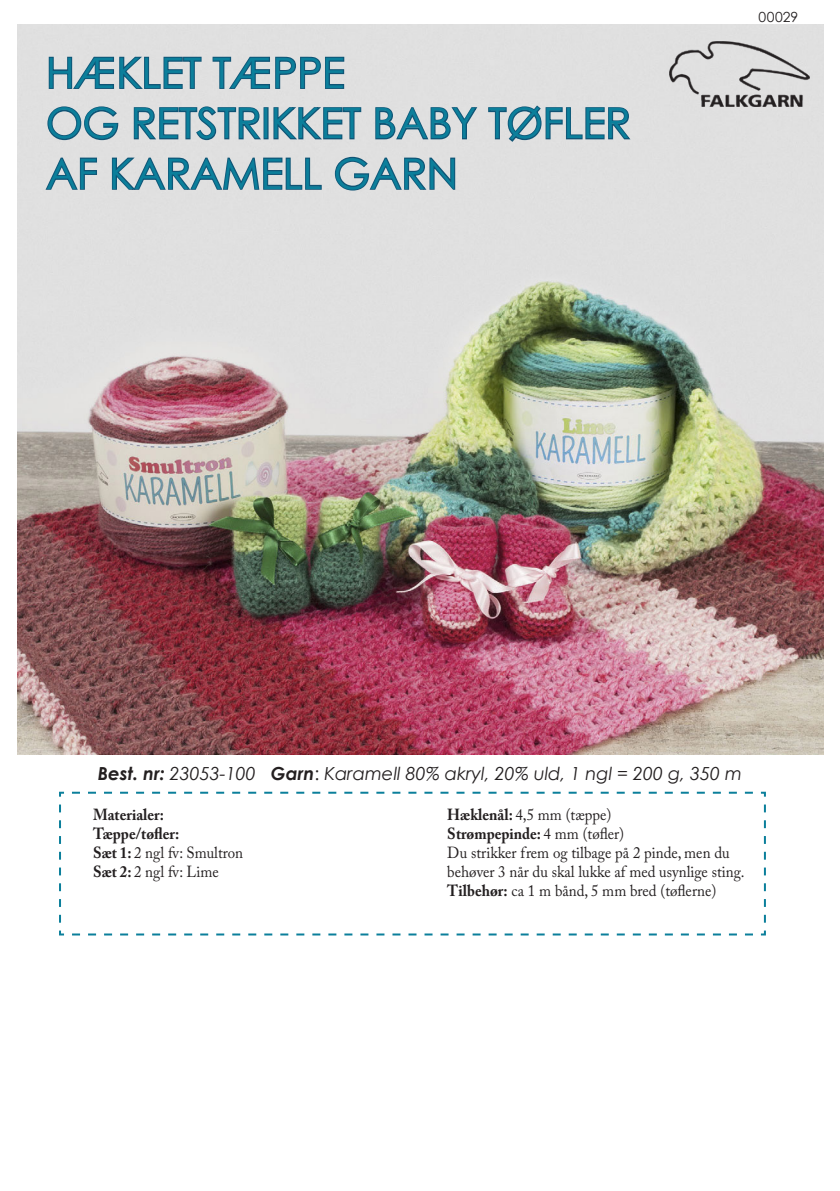
<style>
.page{position:relative;width:840px;height:1191px;background:#fff}
.page>*{position:absolute;margin:0;border:0;box-sizing:border-box;transform-origin:0 0}
.t1{font:42px "Century Gothic";color:#0b7f9b}
.t2{font:italic 18px "Century Gothic";color:#231f20}
.t3{font:16px/19.2px "Adobe Caslon Pro";color:#231f20;scale:.93 1}
.t4{font:700 16px "Adobe Caslon Pro";color:#231f20;scale:.93 1}
.t5{font:14px "Century Gothic";letter-spacing:.02em;color:#231f20}
.s1{font-weight:700}
.s2{font-style:normal}
.s3{font-weight:400}
</style>
<div class="page">
<img style="left:18px;top:24px;width:804px;height:730px">
<svg style="left:59px;top:791px;width:707px;height:145px"></svg>
<svg style="left:48px;top:56px;width:154px;height:35px;background:#9bb2bc"></svg>
<svg style="left:211px;top:55px;width:134px;height:36px;background:#9fb4be"></svg>
<svg style="left:46px;top:105px;width:73px;height:36px;background:#a4b7c1"></svg>
<svg style="left:133px;top:105px;width:130px;height:36px;background:#98afba"></svg>
<div style="left:263px;top:107px;width:5px;height:32px;border:2px solid #105475"></div>
<svg style="left:272px;top:106px;width:90px;height:34px;background:#95adb9"></svg>
<svg style="left:374px;top:105px;width:105px;height:35px;background:#9db3bd"></svg>
<svg style="left:487px;top:104px;width:145px;height:39px;background:#9fb4be"></svg>
<svg style="left:44px;top:156px;width:54px;height:35px;background:#a6b9c2"></svg>
<svg style="left:111px;top:156px;width:211px;height:35px;background:#9eb3be"></svg>
<svg style="left:333px;top:156px;width:123px;height:35px;background:#9eb3bd"></svg>
<img style="left:669px;top:41px;width:141px;height:68px">
<p class="t1" style="left:46px;top:47px;width:300px">HÆKLET TÆPPE</p>
<p class="t1" style="left:46px;top:98px;width:586px">OG RETSTRIKKET BABY TØFLER</p>
<p class="t1" style="left:46px;top:148px;width:413px">AF KARAMELL GARN</p>
<p class="t5" style="left:758px;top:8px;width:41px">00029</p>
<p class="t2" style="left:98px;top:763px;width:645px"><span class="s1">Best. nr:</span> 23053-100 <span class="s1">Garn</span><span class="s2">:</span> Karamell 80% akryl, 20% uld, 1 ngl = 200 g, 350 m</p>
<p class="t4" style="left:93px;top:804px;width:78px">Materialer:</p>
<p class="t4" style="left:93px;top:824px;width:94px">Tæppe/tøfler:</p>
<p class="t3" style="left:93px;top:843px;width:163px"><span class="s1">Sæt 1:</span> 2 ngl fv: Smultron</p>
<p class="t3" style="left:93px;top:862px;width:136px"><span class="s1">Sæt 2:</span> 2 ngl fv: Lime</p>
<p class="t3" style="left:447px;top:804px;width:178px"><span class="s1">Hæklenål:</span> 4,5 mm (tæppe)</p>
<p class="t4" style="left:447px;top:824px;width:192px">Strømpepinde: <span class="s3">4 mm (tøfler)</span></p>
<p class="t3" style="left:447px;top:843px;width:321px">Du strikker frem og tilbage på 2 pinde, men du behøver 3 når du skal lukke af med usynlige sting.</p>
<p class="t3" style="left:447px;top:881px;width:290px"><span class="s1">Tilbehør:</span> ca 1 m bånd, 5 mm bred (tøflerne)</p>
</div>
